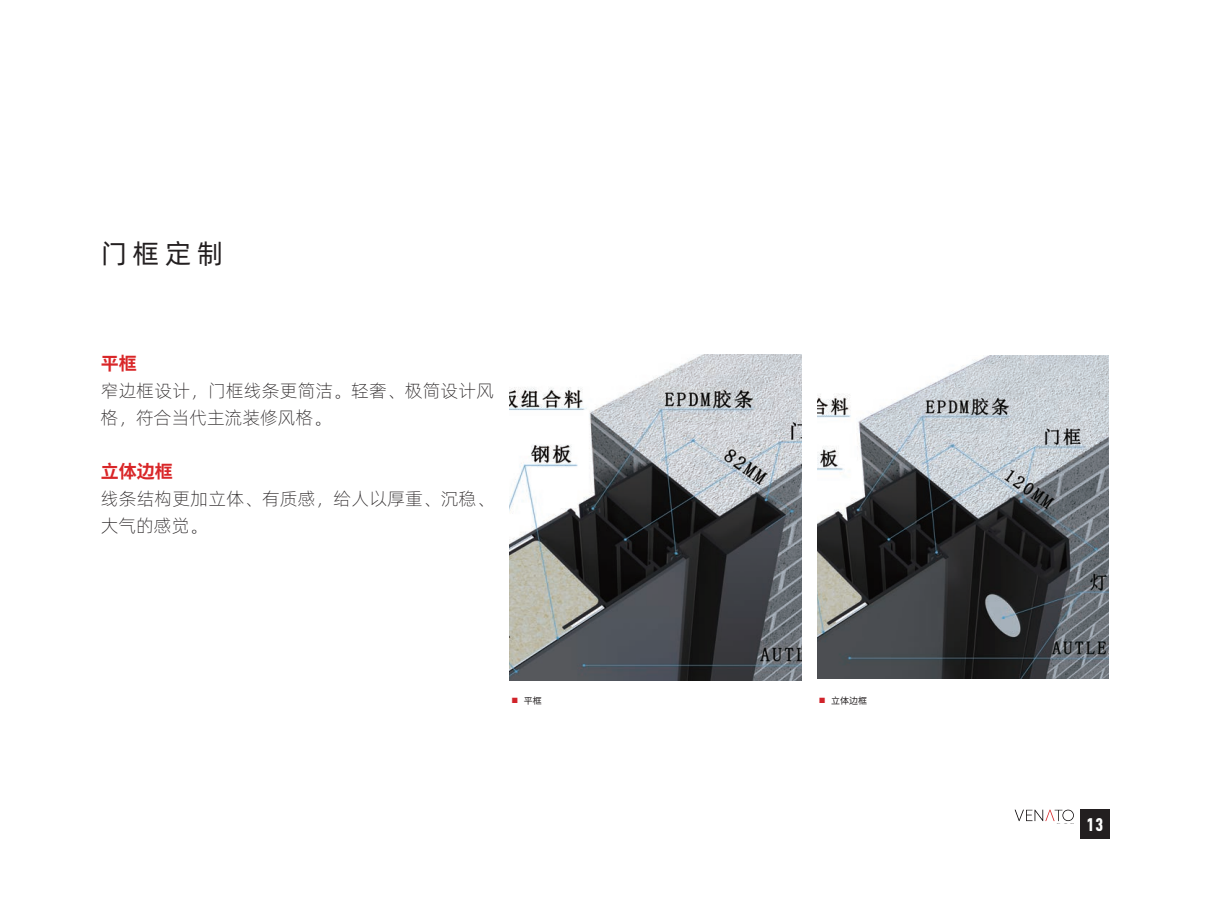
<style>
.page{position:relative;width:1225px;height:919px;background:#fff}
.page>*{position:absolute;margin:0;border:0;box-sizing:border-box;transform-origin:0 0}
.t1{font:27px "Alibaba Pu Hui Ti R";color:#231f20}
.t2{font:18px/27px "Alibaba Pu Hui Ti L";letter-spacing:.01em;color:#231f20}
.t3{font:700 18px "Noto Sans CJ Ksc";color:#d92628}
.t4{font:900 18px "DIN Cond";color:#fff}
.t5{font:9px "Noto Sans CJ Ksc";color:#231f20}
.s1{font-family:"Alibaba Pu Hui Ti M";font-size:7.5px;color:#d1232a}
</style>
<div class="page">
<svg style="left:1014px;top:809px;width:59px;height:12px"></svg>
<div style="left:1080px;top:809px;width:29px;height:30px;background:#231f20"></div>
<img style="left:509px;top:354px;width:292px;height:326px">
<img style="left:818px;top:355px;width:290px;height:323px">
<h1 class="t1" style="left:101px;top:233px;width:124px">门框定制</h1>
<p class="t3" style="left:101px;top:353px;width:37px">平框</p>
<p class="t2" style="left:101px;top:375px;width:395px">窄边框设计，门框线条更简洁。轻奢、极简设计风格，符合当代主流装修风格。</p>
<p class="t3" style="left:101px;top:461px;width:73px">立体边框</p>
<p class="t2" style="left:101px;top:483px;width:395px">线条结构更加立体、有质感，给人以厚重、沉稳、大气的感觉。</p>
<p class="t5" style="left:511px;top:695px;width:32px"><span class="s1">■</span> 平框</p>
<p class="t5" style="left:818px;top:695px;width:50px"><span class="s1">■</span> 立体边框</p>
<p class="t4" style="left:1086px;top:813px;width:18px">13</p>
</div>
